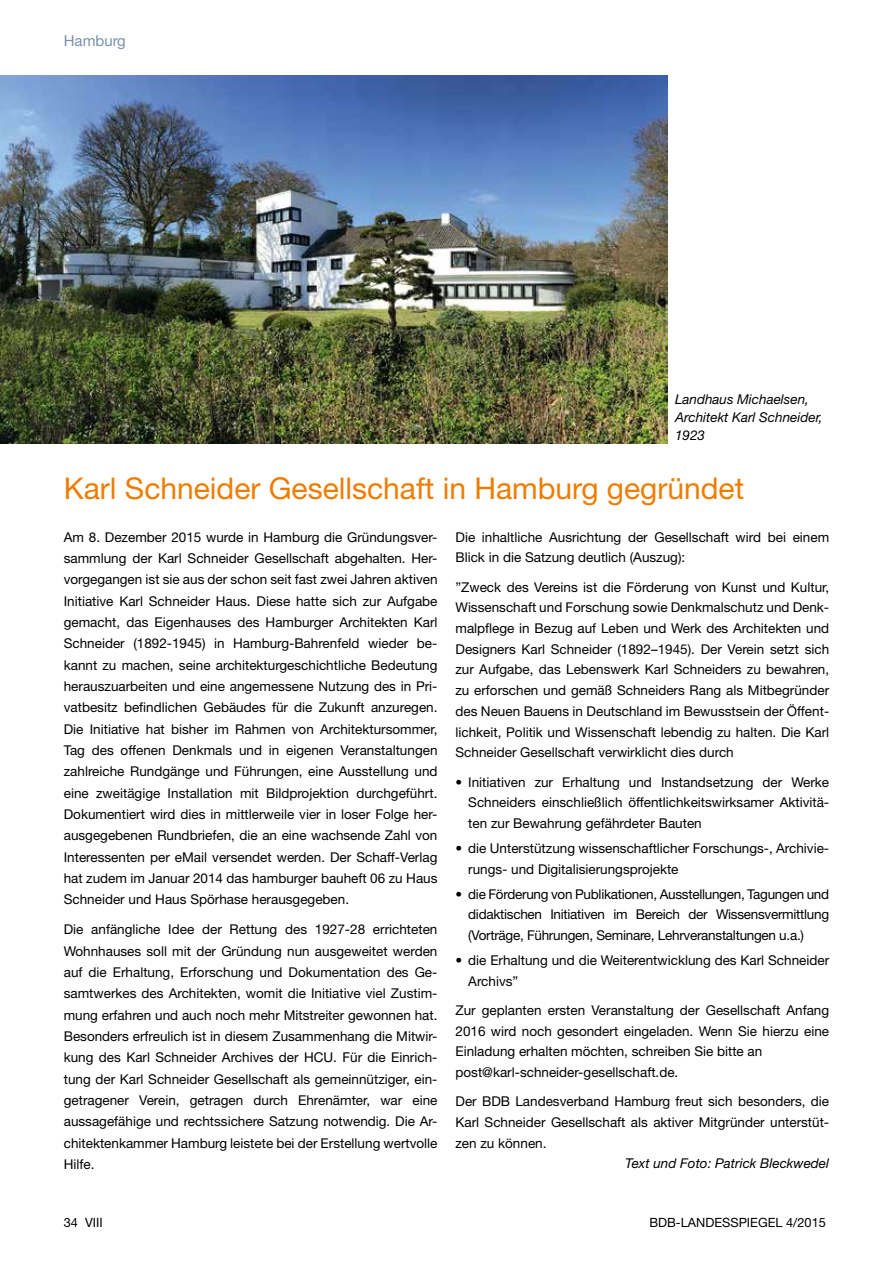
<style>
.page{position:relative;width:893px;height:1263px;background:#fff}
.page>*{position:absolute;margin:0;border:0;box-sizing:border-box;transform-origin:0 0}
.t1{font:30px "Helvetica Neue";color:#ef7c00}
.t2{font:15px "Helvetica Neue";color:#7b90a9}
.t3{font:13.5px/21.3px "Helvetica Neue";color:#000;text-align:justify}
.t4{font:italic 13.5px/18px "Helvetica Neue";color:#000}
.t5{font:12.75px "Helvetica Neue";color:#000}
</style>
<div class="page">
<img style="left:0;top:75px;width:668px;height:368px">
<p class="t2" style="left:64px;top:32px;width:64px">Hamburg</p>
<p class="t4" style="left:675px;top:390px;width:149px">Landhaus Michaelsen,<br>Architekt Karl Schneider,<br>1923</p>
<h1 class="t1" style="left:64px;top:470px;width:682px">Karl Schneider Gesellschaft in Hamburg gegründet</h1>
<p class="t3" style="left:64px;top:526px;width:375px">Am 8. Dezember 2015 wurde in Hamburg die Gründungsver&shy;sammlung der Karl Schneider Gesellschaft abgehalten. Her&shy;vorgegangen ist sie aus der schon seit fast zwei Jahren aktiven Initiative Karl Schneider Haus. Diese hatte sich zur Aufgabe gemacht, das Eigenhauses des Hamburger Architekten Karl Schneider (1892-1945) in Hamburg-Bahrenfeld wieder be&shy;kannt zu machen, seine architekturgeschichtliche Bedeutung herauszuarbeiten und eine angemessene Nutzung des in Pri&shy;vatbesitz befindlichen Gebäudes für die Zukunft anzuregen.<br>Die Initiative hat bisher im Rahmen von Architektursommer, Tag des offenen Denkmals und in eigenen Veranstaltungen zahlreiche Rundgänge und Führungen, eine Ausstellung und eine zweitägige Installation mit Bildprojektion durchgeführt.<br>Dokumentiert wird dies in mittlerweile vier in loser Folge her&shy;ausgegebenen Rundbriefen, die an eine wachsende Zahl von Interessenten per eMail versendet werden. Der Schaff-Verlag hat zudem im Januar 2014 das hamburger bauheft 06 zu Haus Schneider und Haus Spörhase herausgegeben.</p>
<p class="t3" style="left:64px;top:919px;width:375px">Die anfängliche Idee der Rettung des 1927-28 errichteten Wohnhauses soll mit der Gründung nun ausgeweitet werden auf die Erhaltung, Erforschung und Dokumentation des Ge&shy;samtwerkes des Architekten, womit die Initiative viel Zustim&shy;mung erfahren und auch noch mehr Mitstreiter gewonnen hat.<br>Besonders erfreulich ist in diesem Zusammenhang die Mitwir&shy;kung des Karl Schneider Archives der HCU. Für die Einrich&shy;tung der Karl Schneider Gesellschaft als gemeinnütziger, ein&shy;getragener Verein, getragen durch Ehrenämter, war eine aussagefähige und rechtssichere Satzung notwendig. Die Ar&shy;chitektenkammer Hamburg leistete bei der Erstellung wertvolle Hilfe.</p>
<p class="t3" style="left:455px;top:526px;width:375px;line-height:20.7px">Die inhaltliche Ausrichtung der Gesellschaft wird bei einem<br>Blick in die Satzung deutlich (Auszug):</p>
<p class="t3" style="left:455px;top:576px;width:375px;line-height:20.7px">”Zweck des Vereins ist die Förderung von Kunst und Kultur, Wissenschaft und Forschung sowie Denkmalschutz und Denk&shy;malpflege in Bezug auf Leben und Werk des Architekten und Designers Karl Schneider (1892–1945). Der Verein setzt sich zur Aufgabe, das Lebenswerk Karl Schneiders zu bewahren, zu erforschen und gemäß Schneiders Rang als Mitbegründer des Neuen Bauens in Deutschland im Bewusstsein der Öffent&shy;lichkeit, Politik und Wissenschaft lebendig zu halten. Die Karl Schneider Gesellschaft verwirklicht dies durch</p>
<p class="t3" style="left:468px;top:771px;width:362px;line-height:20.7px;text-indent:-13px">• Initiativen zur Erhaltung und Instandsetzung der Werke Schneiders einschließlich öffentlichkeitswirksamer Aktivitä&shy;ten zur Bewahrung gefährdeter Bauten</p>
<p class="t3" style="left:468px;top:837px;width:362px;line-height:20.7px;text-indent:-13px">• die Unterstützung wissenschaftlicher Forschungs-, Archivie&shy;rungs- und Digitalisierungsprojekte</p>
<p class="t3" style="left:468px;top:883px;width:362px;line-height:20.7px;text-indent:-13px">• die Förderung von Publikationen, Ausstellungen, Tagungen und didaktischen Initiativen im Bereich der Wissensvermittlung (Vorträge, Führungen, Seminare, Lehrveranstaltungen u.a.)</p>
<p class="t3" style="left:468px;top:949px;width:362px;line-height:20.7px;text-indent:-13px">• die Erhaltung und die Weiterentwicklung des Karl Schneider<br>Archivs”</p>
<p class="t3" style="left:455px;top:999px;width:375px;line-height:20.7px;text-align:left">Zur geplanten ersten Veranstaltung der Gesellschaft Anfang 2016 wird noch gesondert eingeladen. Wenn Sie hierzu eine Einladung erhalten möchten, schreiben Sie bitte an post@karl-schneider-gesellschaft.de.</p>
<p class="t3" style="left:455px;top:1091px;width:375px;line-height:20.7px">Der BDB Landesverband Hamburg freut sich besonders, die Karl Schneider Gesellschaft als aktiver Mitgründer unterstüt&shy;zen zu können.</p>
<p class="t4" style="left:625px;top:1154px;width:206px">Text und Foto: Patrick Bleckwedel</p>
<p class="t5" style="left:64px;top:1215px;width:40px">34 VIII</p>
<p class="t5" style="left:649px;top:1215px;width:178px">BDB-LANDESSPIEGEL 4/2015</p>
</div>
